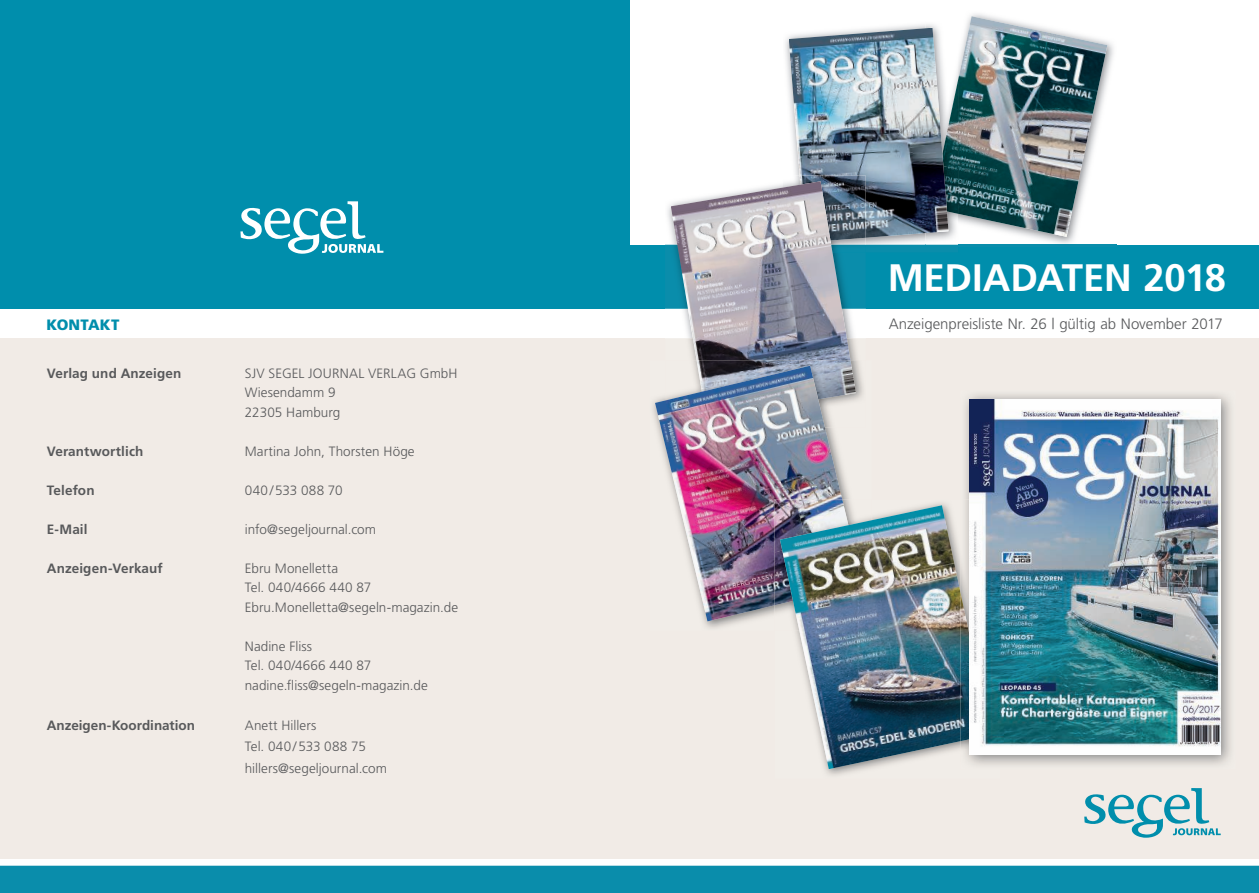
<style>
.page{position:relative;width:1259px;height:893px;background:#fff}
.page>*{position:absolute;margin:0;border:0;box-sizing:border-box;transform-origin:0 0}
.t1{font:700 38.25px "Frutiger";letter-spacing:-.005em;color:#fff}
.t2{font:300 15px "Frutiger";letter-spacing:-.005em;color:#58595b}
.t3{font:900 15px "Frutiger";letter-spacing:.01em;color:#008eac}
.t4{font:300 13.5px/19.5px "Frutiger";letter-spacing:.005em;color:#58595b}
.t5{font:700 13.5px "Frutiger";letter-spacing:.005em;color:#58595b}
</style>
<div class="page">
<div style="left:0;top:0;width:629px;height:308px;background:#008eac"></div>
<div style="left:0;top:338px;width:1259px;height:521px;background:#f1ebe6"></div>
<svg style="left:1084px;top:788px;width:136px;height:50px"></svg>
<svg style="left:240px;top:201px;width:143px;height:53px"></svg>
<div style="left:615px;top:245px;width:644px;height:63px;background:#008eac"></div>
<img style="left:958px;top:14px;width:158px;height:231px">
<img style="left:958px;top:16px;width:149px;height:221px">
<img style="left:785px;top:24px;width:140px;height:221px">
<img style="left:925px;top:214px;width:33px;height:31px">
<img style="left:948px;top:80px;width:10px;height:86px">
<img style="left:948px;top:166px;width:10px;height:48px">
<img style="left:789px;top:28px;width:159px;height:210px">
<img style="left:665px;top:204px;width:200px;height:156px">
<img style="left:665px;top:245px;width:200px;height:63px">
<img style="left:785px;top:175px;width:80px;height:70px">
<img style="left:799px;top:175px;width:66px;height:66px">
<img style="left:671px;top:181px;width:179px;height:179px">
<img style="left:653px;top:360px;width:210px;height:268px">
<img style="left:696px;top:360px;width:103px;height:6px">
<img style="left:799px;top:360px;width:57px;height:39px">
<img style="left:655px;top:366px;width:187px;height:255px">
<img style="left:774px;top:499px;width:21px;height:51px">
<img style="left:795px;top:499px;width:53px;height:6px">
<img style="left:774px;top:550px;width:6px;height:55px">
<img style="left:780px;top:505px;width:180px;height:264px">
<img style="left:965px;top:394px;width:266px;height:371px">
<img style="left:960px;top:499px;width:40px;height:266px">
<img style="left:960px;top:592px;width:10px;height:149px">
<img style="left:970px;top:400px;width:250px;height:354px">
<div style="left:0;top:866px;width:1259px;height:27px;background:#0a8dab"></div>
<p class="t3" style="left:46px;top:316px;width:74px">KONTAKT</p>
<p class="t5" style="left:47px;top:368px;width:136px">Verlag und Anzeigen</p>
<p class="t4" style="left:245px;top:365px;width:214px">SJV SEGEL JOURNAL VERLAG GmbH<br>Wiesendamm 9<br>22305 Hamburg</p>
<p class="t5" style="left:47px;top:446px;width:98px">Verantwortlich</p>
<p class="t4" style="left:245px;top:442px;width:171px">Martina John, Thorsten Höge</p>
<p class="t5" style="left:47px;top:485px;width:49px">Telefon</p>
<p class="t4" style="left:245px;top:481px;width:99px">040 / 533 088 70</p>
<p class="t5" style="left:47px;top:524px;width:42px">E-Mail</p>
<p class="t4" style="left:245px;top:520px;width:133px">info@segeljournal.com</p>
<p class="t5" style="left:47px;top:563px;width:117px">Anzeigen-Verkauf</p>
<p class="t4" style="left:245px;top:560px;width:215px">Ebru Monelletta<br>Tel. 040/4666 440 87<br>Ebru.Monelletta@segeln-magazin.de</p>
<p class="t4" style="left:245px;top:637px;width:185px">Nadine Fliss<br>Tel. 040/4666 440 87 nadine.fliss@segeln-magazin.de</p>
<p class="t5" style="left:47px;top:720px;width:150px">Anzeigen-Koordination</p>
<p class="t4" style="left:245px;top:716px;width:144px;line-height:21px">Anett Hillers<br>Tel. 040 / 533 088 75 hillers@segeljournal.com</p>
<h1 class="t1" style="left:887px;top:261px;width:340px">MEDIADATEN 2018</h1>
<p class="t2" style="left:888px;top:317px;width:335px">Anzeigenpreisliste Nr. 26 | gültig ab November 2017</p>
</div>
